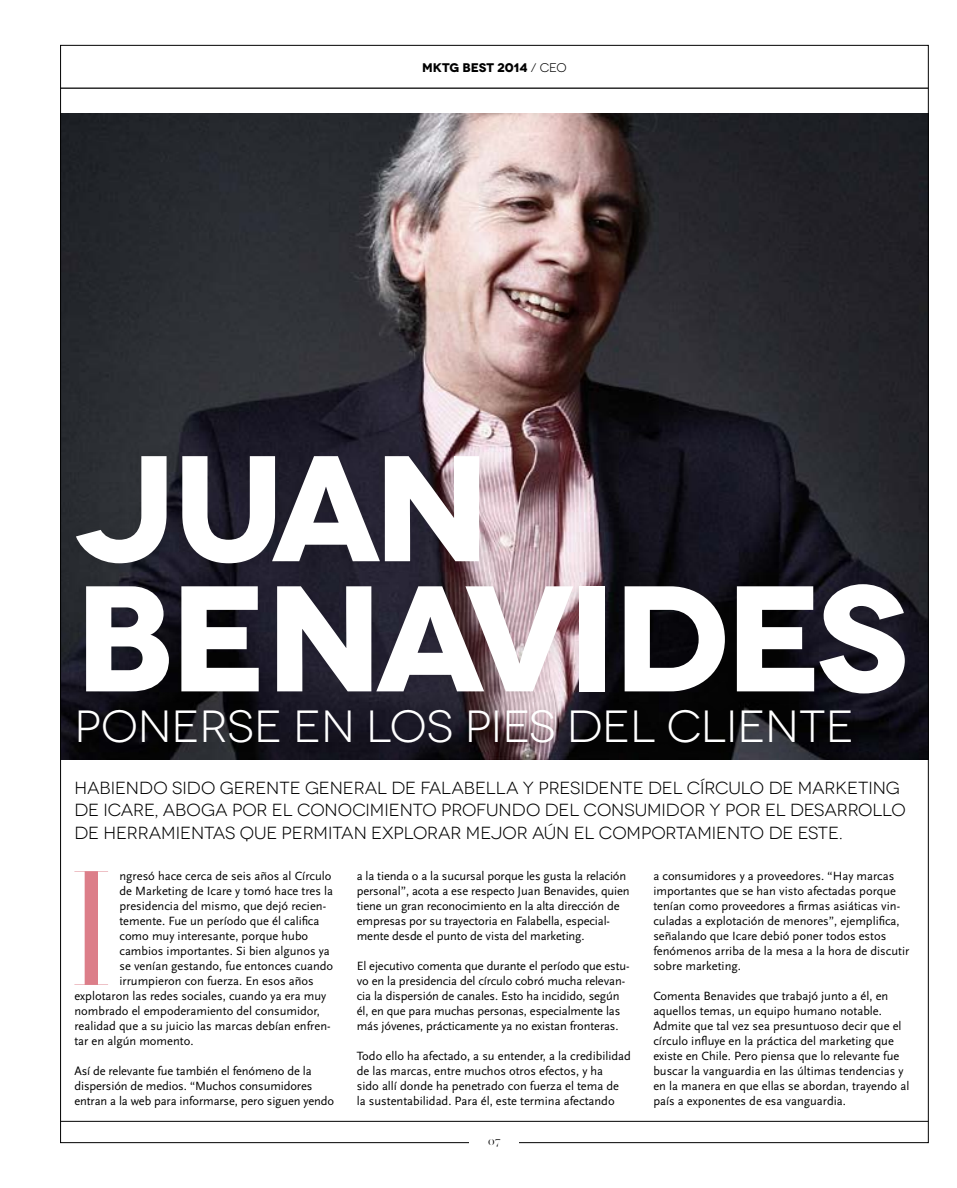
<style>
.page{position:relative;width:957px;height:1188px;background:#fff}
.page>*{position:absolute;margin:0;border:0;box-sizing:border-box;transform-origin:0 0}
.t1{font:162.5px "Narziss Pro";color:#dc7e89}
.t2{font:700 150px/130px "Novecentowide";letter-spacing:-.035em;color:#fff}
.t3{font:45px "Novecentowide";color:#fff}
.t4{font:17.5px/22.5px "Novecentowide";color:#000}
.t5{font:12.5px/15px "Scala Sans";color:#000}
.t6{font:700 12.5px "Novecentowide";color:#000}
.t7{font:11.25px "Narziss Pro";color:#000}
.s1{font-weight:400}
</style>
<div class="page">
<img style="left:62px;top:114px;width:864px;height:645px">
<hr style="left:61px;top:1120px;width:867px;height:1px;background:#000">
<hr style="left:61px;top:87px;width:867px;height:2px;background:#000">
<div style="left:64px;top:694px;width:801px;height:63px;background:#000;opacity:.1"></div>
<div style="left:62px;top:441px;width:856px;height:268px;background:#000;opacity:.1"></div>
<hr style="left:0;top:1033px;width:1px;height:142px;background:#008872">
<p class="t6" style="left:422px;top:60px;width:146px">MKTG BEST 2014 <span class="s1">/ CEO</span></p>
<h2 class="t2" style="left:74px;top:444px;width:835px">JUAN<br>BENAVIDES</h2>
<h3 class="t3" style="left:74px;top:700px;width:780px">PONERSE EN LOS PIES DEL CLIENTE</h3>
<p class="t4" style="left:74px;top:776px;width:833px">HABIENDO SIDO GERENTE GENERAL DE FALABELLA Y PRESIDENTE DEL CÍRCULO DE MARKETING<br>DE ICARE, ABOGA POR EL CONOCIMIENTO PROFUNDO DEL CONSUMIDOR Y POR EL DESARROLLO<br>DE HERRAMIENTAS QUE PERMITAN EXPLORAR MEJOR AÚN EL COMPORTAMIENTO DE ESTE.</p>
<h1 class="t1" style="left:71px;top:827px;width:42px">I</h1>
<p class="t5" style="left:119px;top:868px;width:214px">ngresó hace cerca de seis años al Círculo</p>
<p class="t5" style="left:357px;top:868px;width:274px">a la tienda o a la sucursal porque les gusta la relación personal”, acota a ese respecto Juan Benavides, quien tiene un gran reconocimiento en la alta dirección de empresas por su trayectoria en Falabella, especial&shy;mente desde el punto de vista del marketing.</p>
<p class="t5" style="left:357px;top:958px;width:274px">El ejecutivo comenta que durante el período que estu&shy;vo en la presidencia del círculo cobró mucha relevan&shy;cia la dispersión de canales. Esto ha incidido, según él, en que para muchas personas, especialmente las más jóvenes, prácticamente ya no existan fronteras.</p>
<p class="t5" style="left:357px;top:1048px;width:276px">Todo ello ha afectado, a su entender, a la credibilidad de las marcas, entre muchos otros efectos, y ha<br>sido allí donde ha penetrado con fuerza el tema de la sustentabilidad. Para él, este termina afectando</p>
<p class="t5" style="left:653px;top:868px;width:257px">a consumidores y a proveedores. “Hay marcas importantes que se han visto afectadas porque tenían como proveedores a firmas asiáticas vin&shy;culadas a explotación de menores”, ejemplifica, señalando que Icare debió poner todos estos fenómenos arriba de la mesa a la hora de discutir sobre marketing.</p>
<p class="t5" style="left:653px;top:988px;width:257px">Comenta Benavides que trabajó junto a él, en aquellos temas, un equipo humano notable.<br>Admite que tal vez sea presuntuoso decir que el círculo influye en la práctica del marketing que existe en Chile. Pero piensa que lo relevante fue buscar la vanguardia en las últimas tendencias y en la manera en que ellas se abordan, trayendo al país a exponentes de esa vanguardia.</p>
<p class="t5" style="left:119px;top:883px;width:215px">de Marketing de Icare y tomó hace tres la</p>
<p class="t5" style="left:119px;top:898px;width:208px">presidencia del mismo, que dejó recien-</p>
<p class="t5" style="left:119px;top:913px;width:201px">temente. Fue un período que él califica</p>
<p class="t5" style="left:119px;top:928px;width:190px">como muy interesante, porque hubo</p>
<p class="t5" style="left:119px;top:943px;width:212px">cambios importantes. Si bien algunos ya</p>
<p class="t5" style="left:119px;top:958px;width:215px">se venían gestando, fue entonces cuando</p>
<p class="t5" style="left:119px;top:973px;width:196px">irrumpieron con fuerza. En esos años</p>
<p class="t5" style="left:74px;top:988px;width:253px">explotaron las redes sociales, cuando ya era muy</p>
<p class="t5" style="left:74px;top:1003px;width:247px">nombrado el empoderamiento del consumidor,</p>
<p class="t5" style="left:74px;top:1018px;width:258px">realidad que a su juicio las marcas debían enfren-</p>
<p class="t5" style="left:74px;top:1033px;width:121px">tar en algún momento.</p>
<p class="t5" style="left:74px;top:1063px;width:261px">Así de relevante fue también el fenómeno de la dispersión de medios. “Muchos consumidores entran a la web para informarse, pero siguen yendo</p>
<p class="t7" style="left:488px;top:1133px;width:14px">07</p>
</div>
